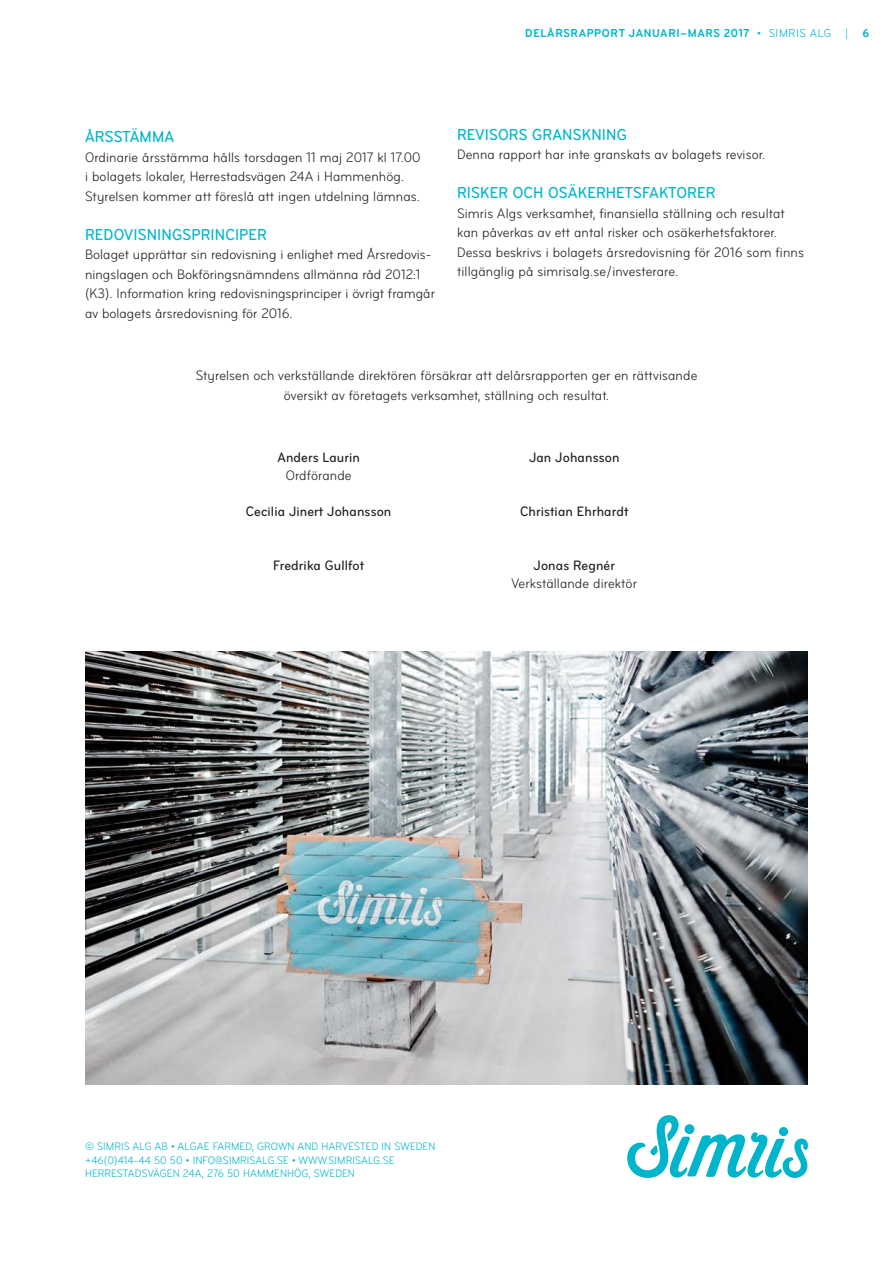
<style>
.page{position:relative;width:893px;height:1263px;background:#fff}
.page>*{position:absolute;margin:0;border:0;box-sizing:border-box;transform-origin:0 0}
.Mellanrubrik_11_13{font:500 condensed 16.5px "Bryant";letter-spacing:.01em;color:#00b5cb}
.brödtext_9_5_13{font:condensed 14.25px/19.5px "Bryant";letter-spacing:.01em;color:#231f20}
.Mellanrubrik_11_13-2{font:condensed 14.25px/19.5px "Bryant";letter-spacing:.01em;color:#231f20}
.brödtext_9_12{font:500 condensed 14.25px "Bryant";letter-spacing:.01em;color:#231f20}
.brödtext_9_12-2{font:condensed 14.25px "Bryant";letter-spacing:.01em;color:#231f20}
.t1{font:700 condensed 12px "Bryant";letter-spacing:.055em;color:#00b5cb}
.brödtext_9_5_13-2{font:condensed 11.25px "Bryant";letter-spacing:.01em;color:#00b5cb}
.s1{font-weight:400}
</style>
<div class="page">
<svg style="left:627px;top:1115px;width:181px;height:63px"></svg>
<img style="left:85px;top:652px;width:723px;height:432px">
<p class="t1" style="left:525px;top:25px;width:345px">DELÅRSRAPPORT JANUARI–MARS 2017 <span class="s1">• SIMRIS ALG |</span> 6</p>
<p class="Mellanrubrik_11_13" style="left:85px;top:127px;width:91px">ÅRSSTÄMMA</p>
<p class="Mellanrubrik_11_13-2" style="left:85px;top:147px;width:337px">Ordinarie årsstämma hålls torsdagen 11 maj 2017 kl 17.00 i bolagets lokaler, Herrestadsvägen 24A i Hammenhög.<br>Styrelsen kommer att föreslå att ingen utdelning lämnas.</p>
<p class="Mellanrubrik_11_13" style="left:85px;top:224px;width:183px">REDOVISNINGSPRINCIPER</p>
<p class="brödtext_9_5_13" style="left:85px;top:245px;width:351px">Bolaget upprättar sin redovisning i enlighet med Årsredovis&shy;ningslagen och Bokföringsnämndens allmänna råd 2012:1 (K3). Information kring redovisningsprinciper i övrigt framgår av bolagets årsredovisning för 2016.</p>
<p class="Mellanrubrik_11_13" style="left:457px;top:124px;width:171px">REVISORS GRANSKNING</p>
<p class="Mellanrubrik_11_13-2" style="left:457px;top:145px;width:310px">Denna rapport har inte granskats av bolagets revisor.</p>
<p class="Mellanrubrik_11_13" style="left:457px;top:183px;width:260px">RISKER OCH OSÄKERHETSFAKTORER</p>
<p class="brödtext_9_5_13" style="left:457px;top:204px;width:348px">Simris Algs verksamhet, finansiella ställning och resultat kan påverkas av ett antal risker och osäkerhetsfaktorer.<br>Dessa beskrivs i bolagets årsredovisning för 2016 som finns tillgänglig på simrisalg.se/investerare.</p>
<p class="brödtext_9_5_13" style="left:196px;top:366px;width:503px">Styrelsen och verkställande direktören försäkrar att delårsrapporten ger en rättvisande</p>
<p class="brödtext_9_5_13" style="left:284px;top:385px;width:327px">översikt av företagets verksamhet, ställning och resultat.</p>
<p class="brödtext_9_12" style="left:277px;top:449px;width:84px">Anders Laurin</p>
<p class="brödtext_9_12-2" style="left:286px;top:467px;width:67px">Ordförande</p>
<p class="brödtext_9_12" style="left:246px;top:503px;width:147px">Cecilia Jinert Johansson</p>
<p class="brödtext_9_12" style="left:273px;top:557px;width:92px">Fredrika Gullfot</p>
<p class="brödtext_9_12" style="left:529px;top:449px;width:92px">Jan Johansson</p>
<p class="brödtext_9_12" style="left:520px;top:503px;width:110px">Christian Ehrhardt</p>
<p class="brödtext_9_12" style="left:534px;top:557px;width:83px">Jonas Regnér</p>
<p class="brödtext_9_12-2" style="left:512px;top:575px;width:127px">Verkställande direktör</p>
<p class="brödtext_9_5_13-2" style="left:85px;top:1140px;width:352px">© SIMRIS ALG AB • ALGAE FARMED, GROWN AND HARVESTED IN SWEDEN</p>
<p class="brödtext_9_5_13-2" style="left:85px;top:1153px;width:311px">+46(0)414-44 50 50 • INFO@SIMRISALG.SE • WWW.SIMRISALG.SE</p>
<p class="brödtext_9_5_13-2" style="left:85px;top:1167px;width:271px">HERRESTADSVÄGEN 24A, 276 50 HAMMENHÖG, SWEDEN</p>
</div>
